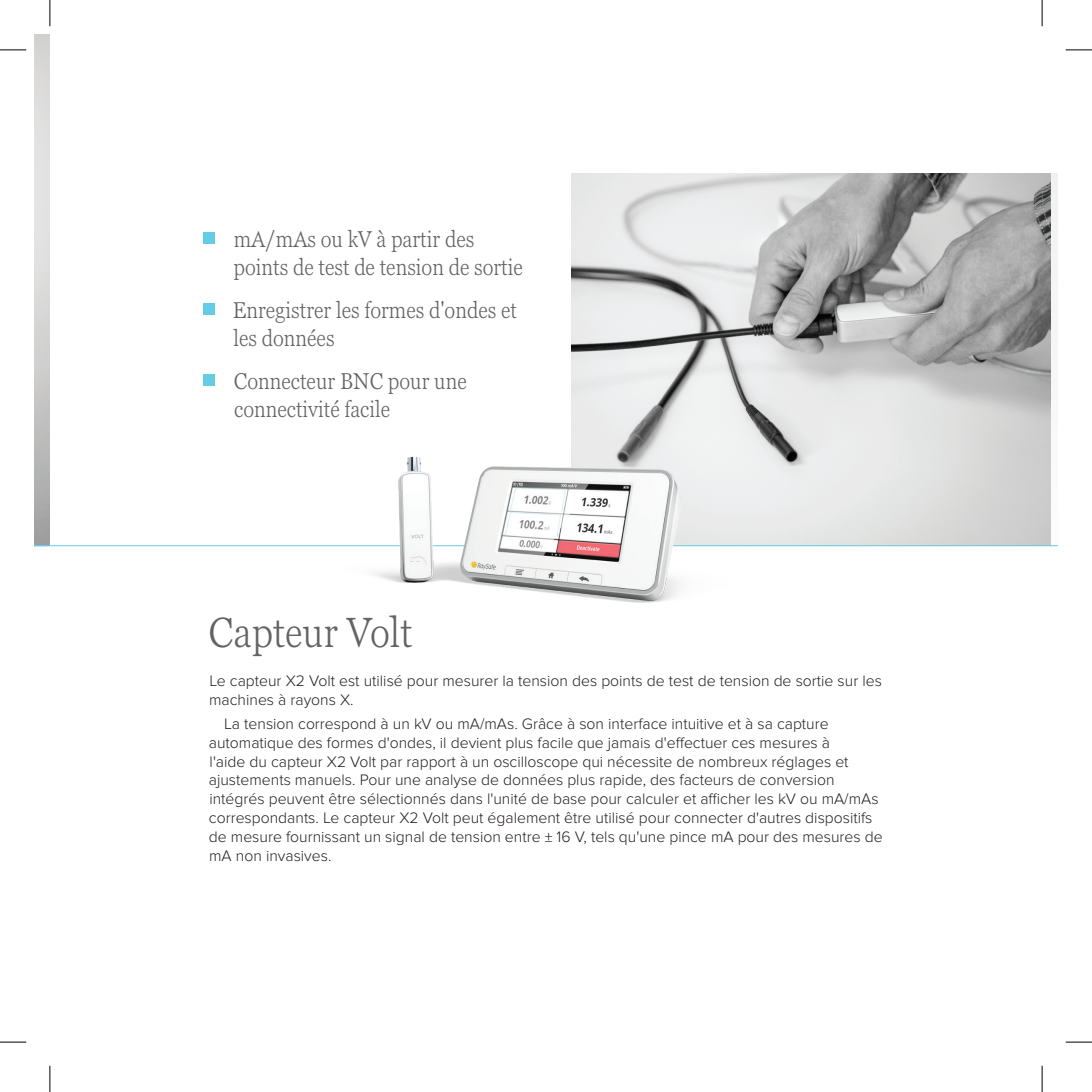
<style>
.page{position:relative;width:1092px;height:1092px;background:#fff}
.page>*{position:absolute;margin:0;border:0;box-sizing:border-box;transform-origin:0 0}
.t1{font:300 condensed 42px "Georgia Pro";color:#636366}
.t2{font:300 condensed 22.75px/28px "Georgia Pro";color:#636366}
.t3{font:300 15.75px/18.9px "Proxima Nova";color:#231f20}
.s1{font-size:52.5px;color:#65cce6}
</style>
<div class="page">
<img style="left:571px;top:174px;width:480px;height:371px">
<hr style="left:35px;top:545px;width:1022px;height:1px;background:#65cce6">
<img style="left:331px;top:395px;width:540px;height:208px">
<img style="left:35px;top:301px;width:143px;height:246px">
<svg style="left:0;top:50px;width:26px;height:1px"></svg>
<svg style="left:1066px;top:50px;width:26px;height:1px"></svg>
<svg style="left:0;top:1042px;width:26px;height:1px"></svg>
<svg style="left:1066px;top:1042px;width:26px;height:1px"></svg>
<svg style="left:50px;top:0;width:1px;height:26px"></svg>
<svg style="left:50px;top:1066px;width:1px;height:26px"></svg>
<svg style="left:1042px;top:0;width:1px;height:26px"></svg>
<svg style="left:1042px;top:1066px;width:1px;height:26px"></svg>
<h2 class="t2" style="left:234px;top:225px;width:291px;text-indent:-34px"><span class="s1">▪</span> mA/mAs ou kV à partir des points de test de tension de sortie</h2>
<h2 class="t2" style="left:234px;top:296px;width:285px;text-indent:-34px"><span class="s1">▪</span> Enregistrer les formes d'ondes et les données</h2>
<h2 class="t2" style="left:234px;top:367px;width:234px;text-indent:-35px"><span class="s1">▪</span> Connecteur BNC pour une connectivité facile</h2>
<h1 class="t1" style="left:209px;top:605px;width:205px">Capteur Volt</h1>
<p class="t3" style="left:209px;top:671px;width:674px">Le capteur X2 Volt est utilisé pour mesurer la tension des points de test de tension de sortie sur les machines à rayons X.</p>
<p class="t3" style="left:209px;top:714px;width:675px;text-indent:15px">La tension correspond à un kV ou mA/mAs. Grâce à son interface intuitive et à sa capture automatique des formes d'ondes, il devient plus facile que jamais d'effectuer ces mesures à<br>l'aide du capteur X2 Volt par rapport à un oscilloscope qui nécessite de nombreux réglages et ajustements manuels. Pour une analyse de données plus rapide, des facteurs de conversion intégrés peuvent être sélectionnés dans l'unité de base pour calculer et afficher les kV ou mA/mAs correspondants. Le capteur X2 Volt peut également être utilisé pour connecter d'autres dispositifs de mesure fournissant un signal de tension entre ± 16 V, tels qu'une pince mA pour des mesures de mA non invasives.</p>
</div>
